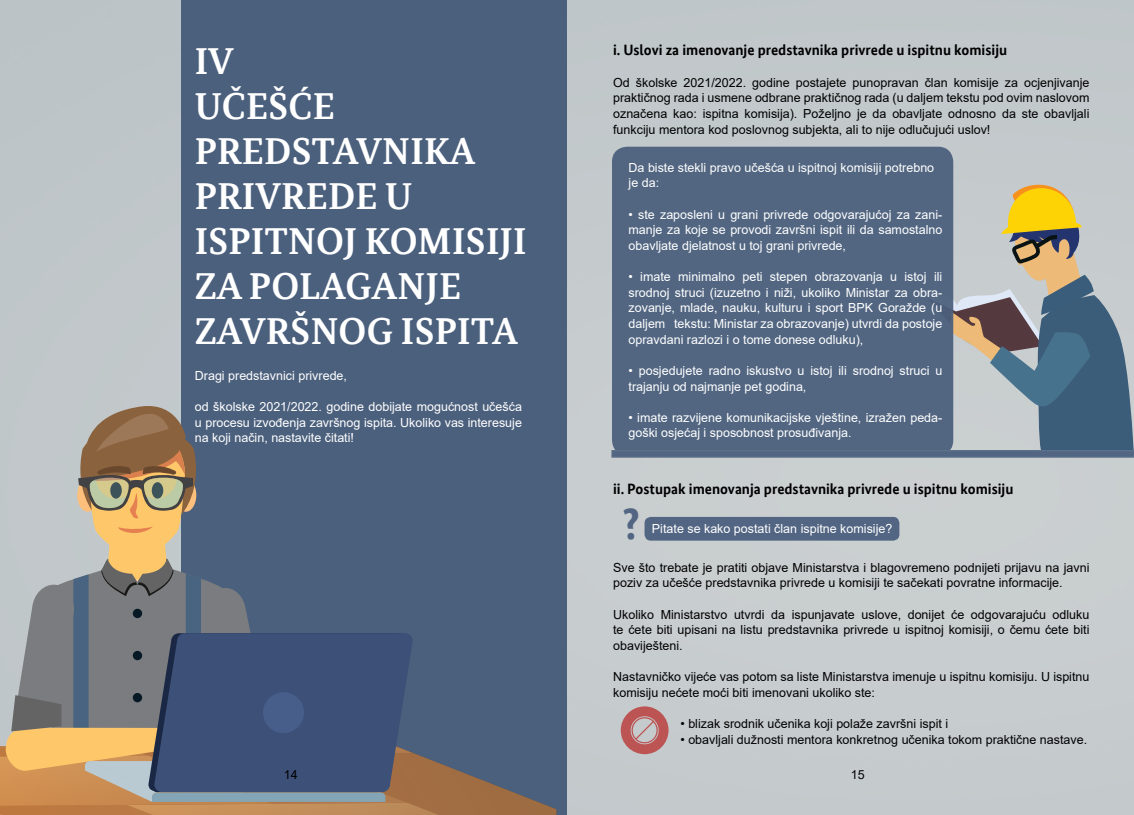
<style>
.page{position:relative;width:1134px;height:815px;background:#c5cacd}
.page>*{position:absolute;margin:0;border:0;box-sizing:border-box;transform-origin:0 0}
.t1{font:700 43.75px "Bundes Sans Office";color:#526583}
.t2{font:700 37.5px/45px "Bundes Serif Office";letter-spacing:.01em;color:#fff}
.t3{font:700 15px "Bundes Sans Office";color:#000}
.t4{font:12.5px/15.6px "Arial";color:#000;text-align:justify}
.t5{font:12.5px/15.6px "Arial";color:#fff}
</style>
<div class="page">
<div style="left:182px;top:0;width:385px;height:815px;background:#4b607d"></div>
<svg style="left:0;top:401px;width:556px;height:414px"></svg>
<div style="left:263px;top:692px;width:41px;height:41px;background:#475e8b;border-radius:50%"></div>
<svg style="left:950px;top:178px;width:184px;height:272px;background:#99a09d"></svg>
<svg style="left:621px;top:706px;width:47px;height:48px;background:#c08687"></svg>
<div style="left:612px;top:147px;width:341px;height:308px;background:#526682;border-radius:15px"></div>
<div style="left:644px;top:517px;width:255px;height:24px;background:#526583;border-radius:6px"></div>
<div style="left:612px;top:451px;width:522px;height:6px;background:#526583"></div>
<div style="left:611px;top:450px;width:523px;height:8px;border:1px solid #5e718a"></div>
<h2 class="t2" style="left:195px;top:39px;width:333px">IV<br>UČEŠĆE<br>PREDSTAVNIKA<br>PRIVREDE U<br>ISPITNOJ KOMISIJI<br>ZA POLAGANJE<br>ZAVRŠNOG ISPITA</h2>
<p class="t5" style="left:195px;top:367px;width:154px">Dragi predstavnici privrede,</p>
<p class="t5" style="left:195px;top:399px;width:329px;text-align:justify">od školske 2021/2022. godine dobijate mogućnost učešća u procesu izvođenja završnog ispita. Ukoliko vas interesuje na koji način, nastavite čitati!</p>
<p class="t4" style="left:284px;top:767px;width:15px">14</p>
<p class="t3" style="left:613px;top:42px;width:396px">i. Uslovi za imenovanje predstavnika privrede u ispitnu komisiju</p>
<p class="t4" style="left:613px;top:74px;width:478px">Od školske 2021/2022. godine postajete punopravan član komisije za ocjenjivanje praktičnog rada i usmene odbrane praktičnog rada (u daljem tekstu pod ovim naslovom označena kao: ispitna komisija). Poželjno je da obavljate odnosno da ste obavljali funkciju mentora kod poslovnog subjekta, ali to nije odlučujući uslov!</p>
<p class="t5" style="left:628px;top:160px;width:307px">Da biste stekli pravo učešća u ispitnoj komisiji potrebno je da:</p>
<p class="t5" style="left:628px;top:206px;width:315px;text-align:justify">• ste zaposleni u grani privrede odgovarajućoj za zani&shy;manje za koje se provodi završni ispit ili da samostalno obavljate djelatnost u toj grani privrede,</p>
<p class="t5" style="left:628px;top:269px;width:315px;text-align:justify">• imate minimalno peti stepen obrazovanja u istoj ili srodnoj struci (izuzetno i niži, ukoliko Ministar za obra&shy;zovanje, mlade, nauku, kulturu i sport BPK Goražde (u daljem tekstu: Ministar za obrazovanje) utvrdi da postoje opravdani razlozi i o tome donese odluku),</p>
<p class="t5" style="left:628px;top:363px;width:315px">• posjedujete radno iskustvo u istoj ili srodnoj struci u trajanju od najmanje pet godina,</p>
<p class="t5" style="left:628px;top:410px;width:315px">• imate razvijene komunikacijske vještine, izražen peda&shy;goški osjećaj i sposobnost prosuđivanja.</p>
<p class="t3" style="left:613px;top:480px;width:402px">ii. Postupak imenovanja predstavnika privrede u ispitnu komisiju</p>
<h1 class="t1" style="left:622px;top:498px;width:20px">?</h1>
<p class="t5" style="left:652px;top:521px;width:242px">Pitate se kako postati član ispitne komisije?</p>
<p class="t4" style="left:613px;top:559px;width:478px">Sve što trebate je pratiti objave Ministarstva i blagovremeno podnijeti prijavu na javni poziv za učešće predstavnika privrede u komisiji te sačekati povratne informacije.</p>
<p class="t4" style="left:613px;top:606px;width:478px">Ukoliko Ministarstvo utvrdi da ispunjavate uslove, donijet će odgovarajuću odluku te ćete biti upisani na listu predstavnika privrede u ispitnoj komisiji, o čemu ćete biti obaviješteni.</p>
<p class="t4" style="left:613px;top:669px;width:478px">Nastavničko vijeće vas potom sa liste Ministarstva imenuje u ispitnu komisiju. U ispitnu komisiju nećete moći biti imenovani ukoliko ste:</p>
<p class="t4" style="left:680px;top:716px;width:269px">• blizak srodnik učenika koji polaže završni ispit i</p>
<p class="t4" style="left:680px;top:731px;width:408px">• obavljali dužnosti mentora konkretnog učenika tokom praktične nastave.</p>
<p class="t4" style="left:851px;top:767px;width:15px">15</p>
</div>
